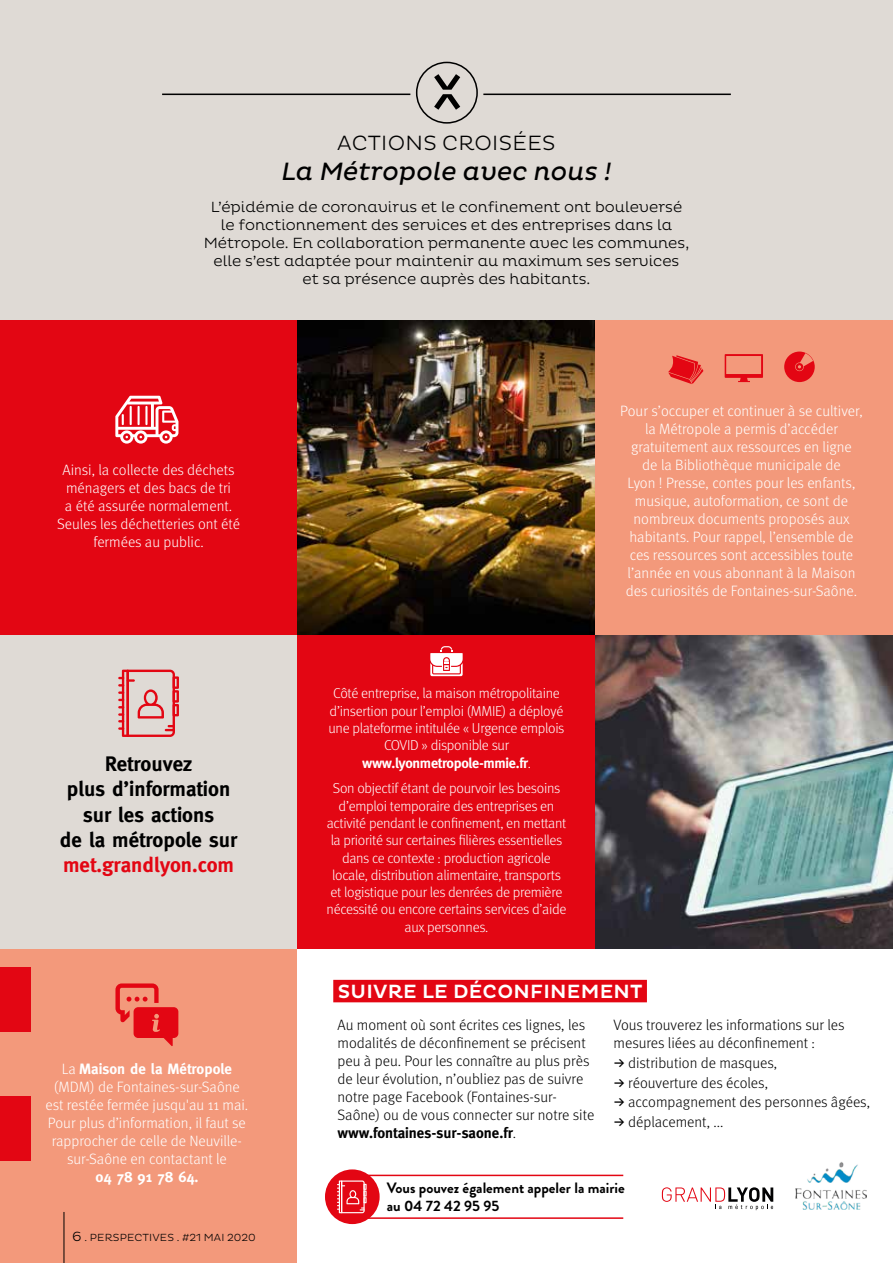
<style>
.page{position:relative;width:893px;height:1263px;background:#dfdad5}
.page>*{position:absolute;margin:0;border:0;box-sizing:border-box;transform-origin:0 0}
.t1{font:italic 25.5px "Pluto";color:#000}
.t2{font:700 21px/25.2px "Meta";color:#000;text-align:center}
.t3{font:700 21px "Meta";color:#e30613}
.t4{font:300 21px "Pluto";letter-spacing:.015em;color:#000}
.t5{font:500 19.5px "Pluto";letter-spacing:.015em;color:#fff}
.t6{font:300 15px/18px "Meta";color:#fff;text-align:center}
.t7{font:300 15px/18px "Meta";color:#000}
.t8{font:300 15px/18px "Pluto";color:#000;text-align:center}
.t9{font:700 15px/18px "Brandon Grotesque";color:#000}
.t10{font:700 15px "Meta";color:#fff}
.t11{font:300 14.4px/17.2px "Meta";letter-spacing:-.02em;color:#fff;text-align:center}
.t12{font:300 10.5px "Pluto";letter-spacing:.015em;color:#000}
.s1{font-weight:700}
.s2{font-size:13.5px}
.s3{font-family:"Pluto Sans";font-weight:400;font-size:16.5px}
</style>
<div class="page">
<div style="left:0;top:321px;width:297px;height:314px;background:#e30613"></div>
<div style="left:0;top:950px;width:297px;height:313px;background:#f3997b"></div>
<img style="left:297px;top:321px;width:299px;height:314px">
<div style="left:297px;top:635px;width:299px;height:315px;background:#e30613"></div>
<div style="left:596px;top:321px;width:297px;height:314px;background:#f3997b"></div>
<img style="left:596px;top:635px;width:297px;height:315px">
<div style="left:297px;top:950px;width:596px;height:313px;background:#fff"></div>
<hr style="left:64px;top:1212px;width:1px;height:51px;background:#000">
<hr style="left:162px;top:94px;width:248px;height:1px;background:#000">
<hr style="left:483px;top:94px;width:248px;height:1px;background:#000">
<svg style="left:434px;top:74px;width:26px;height:36px"></svg>
<div style="left:416px;top:62px;width:62px;height:62px;border:2px solid #000;border-radius:50%"></div>
<svg style="left:784px;top:352px;width:31px;height:30px"></svg>
<svg style="left:668px;top:355px;width:35px;height:29px"></svg>
<svg style="left:725px;top:354px;width:38px;height:28px"></svg>
<svg style="left:115px;top:396px;width:63px;height:48px"></svg>
<svg style="left:430px;top:646px;width:33px;height:30px"></svg>
<svg style="left:118px;top:670px;width:61px;height:67px"></svg>
<svg style="left:115px;top:983px;width:63px;height:63px"></svg>
<div style="left:325px;top:1169px;width:55px;height:55px;background:#e30613;border-radius:50%"></div>
<svg style="left:337px;top:1180px;width:30px;height:33px"></svg>
<hr style="left:359px;top:1217px;width:264px;height:2px;background:#e30613">
<hr style="left:359px;top:1175px;width:264px;height:1px;background:#e30613">
<div style="left:333px;top:980px;width:314px;height:22px;background:#e30613"></div>
<svg style="left:662px;top:1187px;width:111px;height:23px"></svg>
<img style="left:795px;top:1162px;width:72px;height:48px">
<div style="left:0;top:967px;width:30px;height:65px;background:#e30613"></div>
<div style="left:0;top:1096px;width:30px;height:65px;background:#e30613"></div>
<h2 class="t4" style="left:337px;top:131px;width:220px">ACTIONS CROISÉES</h2>
<h1 class="t1" style="left:281px;top:157px;width:332px">La Métropole avec nous !</h1>
<p class="t8" style="left:204px;top:198px;width:487px">L’épidémie de coronavirus et le confinement ont bouleversé le fonctionnement des services et des entreprises dans la Métropole. En collaboration permanente avec les communes, elle s’est adaptée pour maintenir au maximum ses services et sa présence auprès des habitants.</p>
<p class="t6" style="left:57px;top:461px;width:185px">Ainsi, la collecte des déchets ménagers et des bacs de tri<br>a été assurée normalement.<br>Seules les déchetteries ont été fermées au public.</p>
<h2 class="t2" style="left:60px;top:751px;width:179px">Retrouvez<br>plus d’information sur les actions<br>de la métropole sur</h2>
<h2 class="t3" style="left:63px;top:852px;width:173px">met.grandlyon.com</h2>
<p class="t6" style="left:46px;top:1060px;width:204px">La <span class="s1">Maison de la Métropole </span>(MDM) de Fontaines-sur-Saône est restée fermée jusqu'au 11 mai.<br>Pour plus d’information, il faut se rapprocher de celle de Neuville&shy;sur-Saône en contactant le</p>
<p class="t10" style="left:95px;top:1168px;width:104px">04 78 91 78 64.</p>
<p class="t12" style="left:72px;top:1231px;width:185px"><span class="s2">6</span> . PERSPECTIVES . #21 MAI 2020</p>
<p class="t11" style="left:329px;top:685px;width:237px">Côté entreprise, la maison métropolitaine d’insertion pour l’emploi (MMIE) a déployé une plateforme intitulée « Urgence emplois COVID » disponible sur <span class="s1">www.lyonmetropole-mmie.fr</span>.</p>
<p class="t11" style="left:326px;top:780px;width:241px">Son objectif étant de pourvoir les besoins d’emploi temporaire des entreprises en activité pendant le confinement, en mettant la priorité sur certaines filières essentielles dans ce contexte : production agricole locale, distribution alimentaire, transports et logistique pour les denrées de première nécessité ou encore certains services d’aide aux personnes.</p>
<p class="t6" style="left:620px;top:402px;width:244px">Pour s’occuper et continuer à se cultiver, la Métropole a permis d’accéder gratuitement aux ressources en ligne<br>de la Bibliothèque municipale de<br>Lyon ! Presse, contes pour les enfants, musique, autoformation, ce sont de nombreux documents proposés aux habitants. Pour rappel, l’ensemble de ces ressources sont accessibles toute l’année en vous abonnant à la Maison des curiosités de Fontaines-sur-Saône.</p>
<h3 class="t5" style="left:338px;top:980px;width:306px">SUIVRE LE DÉCONFINEMENT</h3>
<p class="t7" style="left:338px;top:1015px;width:258px">Au moment où sont écrites ces lignes, les modalités de déconfinement se précisent peu à peu. Pour les connaître au plus près de leur évolution, n’oubliez pas de suivre notre page Facebook (Fontaines-sur-Saône) ou de vous connecter sur notre site <span class="s1">www.fontaines-sur-saone.fr</span>.</p>
<p class="t7" style="left:614px;top:1015px;width:232px">Vous trouverez les informations sur les mesures liées au déconfinement :</p>
<p class="t7" style="left:614px;top:1053px;width:165px"><span class="s3">→</span> distribution de masques,</p>
<p class="t7" style="left:614px;top:1073px;width:156px"><span class="s3">→</span> réouverture des écoles,</p>
<p class="t7" style="left:614px;top:1093px;width:258px"><span class="s3">→</span> accompagnement des personnes âgées,</p>
<p class="t7" style="left:614px;top:1113px;width:111px"><span class="s3">→</span> déplacement, ...</p>
<p class="t9" style="left:387px;top:1179px;width:239px">Vous pouvez également appeler la mairie au 04 72 42 95 95</p>
</div>
